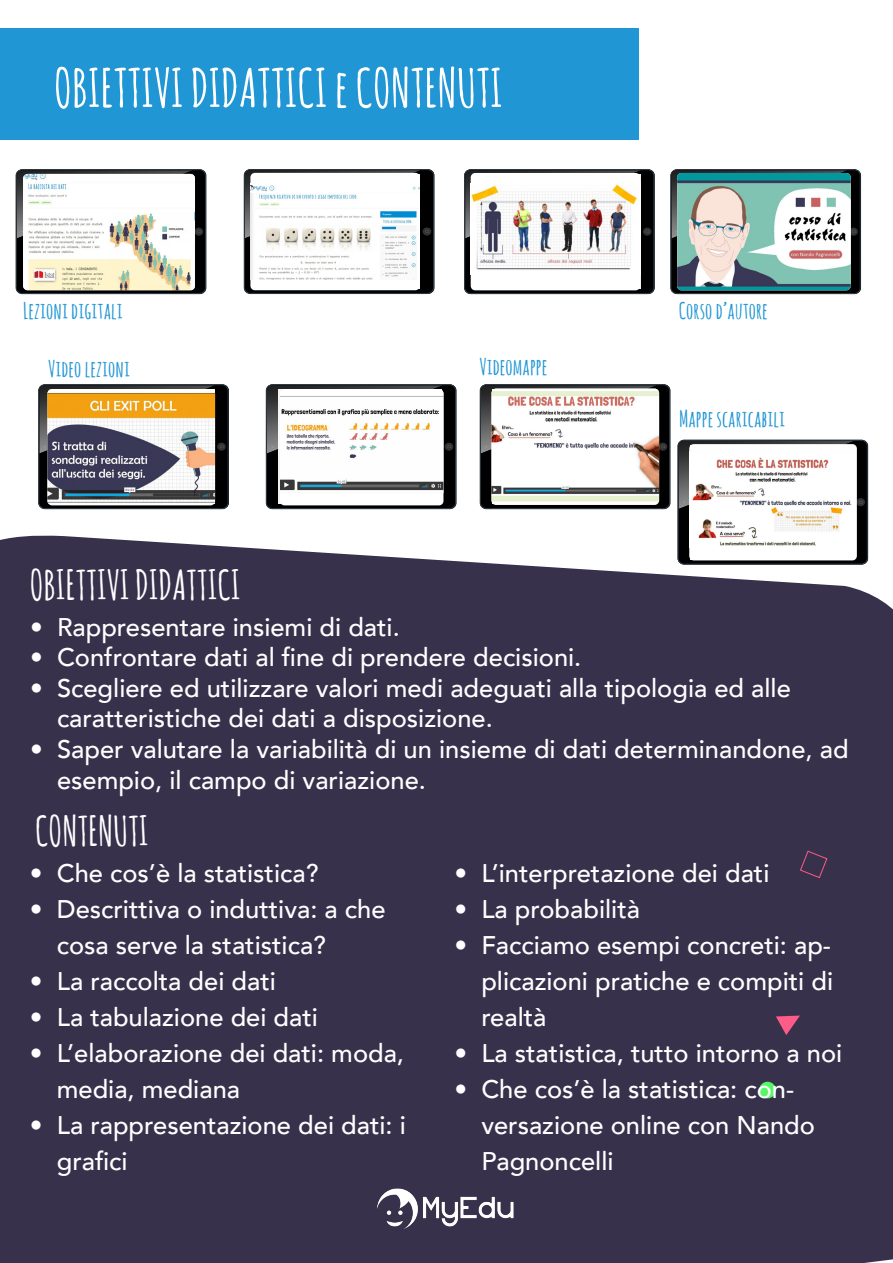
<style>
.page{position:relative;width:893px;height:1263px;background:#fff}
.page>*{position:absolute;margin:0;border:0;box-sizing:border-box;transform-origin:0 0}
.t1{font:700 52.5px "Amatic";color:#fff}
.t2{font:700 40.5px "Amatic";color:#fff}
.t3{font:500 25.5px/36px "Avenir LT";color:#fff}
.t4{font:700 22.5px "Amatic";color:#2196d4}
</style>
<div class="page">
<svg style="left:39px;top:385px;width:189px;height:123px;background:#2d2e2f"></svg>
<svg style="left:217px;top:443px;width:9px;height:8px"></svg>
<svg style="left:39px;top:385px;width:184px;height:68px;background:#2c2c2d"></svg>
<div style="left:245px;top:170px;width:188px;height:123px;background:#000001;border-radius:6px"></div>
<svg style="left:423px;top:227px;width:8px;height:9px"></svg>
<svg style="left:245px;top:170px;width:184px;height:68px"></svg>
<div style="left:0;top:534px;width:893px;height:729px;background:#37314c"></div>
<div style="left:17px;top:170px;width:188px;height:123px;background:#000001;border-radius:6px"></div>
<div style="left:195px;top:228px;width:8px;height:8px;background:#323232;border-radius:50%"></div>
<svg style="left:17px;top:170px;width:184px;height:68px"></svg>
<div style="left:0;top:29px;width:638px;height:111px;background:#2196d4"></div>
<svg style="left:776px;top:1015px;width:24px;height:20px"></svg>
<svg style="left:799px;top:850px;width:29px;height:29px"></svg>
<div style="left:759px;top:1082px;width:17px;height:16px;background:#56f867;border-radius:50%"></div>
<img style="left:23px;top:174px;width:172px;height:116px">
<div style="left:250px;top:173px;width:170px;height:117px;background:#fff;border-radius:4px"></div>
<img style="left:250px;top:184px;width:170px;height:95px">
<img style="left:47px;top:389px;width:168px;height:114px">
<svg style="left:465px;top:170px;width:188px;height:123px;background:#151516"></svg>
<svg style="left:643px;top:228px;width:9px;height:8px"></svg>
<svg style="left:465px;top:170px;width:184px;height:68px;background:#373738"></svg>
<div style="left:471px;top:173px;width:169px;height:117px;background:#fff;border-radius:4px"></div>
<img style="left:471px;top:183px;width:168px;height:87px">
<div style="left:671px;top:170px;width:189px;height:123px;background:#000001;border-radius:6px"></div>
<svg style="left:849px;top:228px;width:9px;height:8px"></svg>
<svg style="left:671px;top:170px;width:184px;height:68px"></svg>
<img style="left:677px;top:173px;width:174px;height:117px">
<svg style="left:267px;top:385px;width:188px;height:123px;background:#171718"></svg>
<div style="left:445px;top:443px;width:8px;height:8px;background:#323232;border-radius:50%"></div>
<svg style="left:267px;top:385px;width:184px;height:68px;background:#424243"></svg>
<div style="left:280px;top:389px;width:163px;height:116px;background:#fff;border-radius:4px"></div>
<img style="left:280px;top:390px;width:163px;height:101px">
<div style="left:481px;top:385px;width:188px;height:123px;background:#000001;border-radius:6px"></div>
<div style="left:659px;top:443px;width:8px;height:8px;background:#323232;border-radius:50%"></div>
<svg style="left:481px;top:385px;width:184px;height:68px"></svg>
<img style="left:378px;top:1185px;width:137px;height:47px">
<svg style="left:491px;top:389px;width:168px;height:116px"></svg>
<img style="left:491px;top:389px;width:168px;height:112px">
<svg style="left:678px;top:440px;width:189px;height:124px"></svg>
<div style="left:679px;top:441px;width:188px;height:122px;background:#000001;border-radius:6px"></div>
<div style="left:856px;top:498px;width:9px;height:8px;background:#323232;border-radius:50%"></div>
<svg style="left:679px;top:441px;width:184px;height:68px"></svg>
<div style="left:689px;top:444px;width:168px;height:116px;background:#fff;border-radius:4px"></div>
<img style="left:692px;top:457px;width:160px;height:89px">
<p class="t1" style="left:54px;top:50px;width:450px">OBIETTIVI DIDATTICI e CONTENUTI</p>
<p class="t4" style="left:23px;top:295px;width:101px">Lezioni digitali</p>
<p class="t4" style="left:48px;top:353px;width:84px">Video lezioni</p>
<p class="t2" style="left:30px;top:556px;width:212px">OBIETTIVI DIDATTICI</p>
<p class="t4" style="left:479px;top:351px;width:70px">Videomappe</p>
<p class="t4" style="left:679px;top:295px;width:91px">Corsod’autore</p>
<p class="t4" style="left:679px;top:402px;width:108px">Mappe scaricabili</p>
<p class="t3" style="left:30px;top:609px;width:371px">• Rappresentare insiemi di dati.</p>
<p class="t3" style="left:30px;top:640px;width:553px">• Confrontare dati al fine di prendere decisioni.</p>
<p class="t3" style="left:57px;top:673px;width:735px;line-height:30.6px;text-indent:-27px">• Scegliere ed utilizzare valori medi adeguati alla tipologia ed alle caratteristiche dei dati a disposizione.</p>
<p class="t3" style="left:57px;top:734px;width:793px;line-height:30.6px;text-indent:-27px">• Saper valutare la variabilità di un insieme di dati determinandone, ad esempio, il campo di variazione.</p>
<p class="t2" style="left:35px;top:802px;width:115px">CONTENUTI</p>
<p class="t3" style="left:30px;top:856px;width:290px">• Che cos’è la statistica?</p>
<p class="t3" style="left:57px;top:892px;width:330px;text-indent:-27px">• Descrittiva o induttiva: a che cosa serve la statistica?</p>
<p class="t3" style="left:30px;top:964px;width:248px">• La raccolta dei dati</p>
<p class="t3" style="left:30px;top:1000px;width:290px">• La tabulazione dei dati</p>
<p class="t3" style="left:57px;top:1036px;width:349px;text-indent:-27px">• L’elaborazione dei dati: moda, media, mediana</p>
<p class="t3" style="left:57px;top:1108px;width:351px;text-indent:-27px">• La rappresentazione dei dati: i grafici</p>
<p class="t3" style="left:454px;top:856px;width:317px">• L’interpretazione dei dati</p>
<p class="t3" style="left:454px;top:892px;width:187px">• La probabilità</p>
<p class="t3" style="left:481px;top:928px;width:353px;text-align:justify;text-indent:-27px">• Facciamo esempi concreti: ap&shy;plicazioni pratiche e compiti di realtà</p>
<p class="t3" style="left:454px;top:1036px;width:389px">• La statistica, tutto intorno a noi</p>
<p class="t3" style="left:481px;top:1072px;width:335px;text-indent:-27px">• Che cos’è la statistica: con&shy;versazione online con Nando<br>Pagnoncelli</p>
</div>
